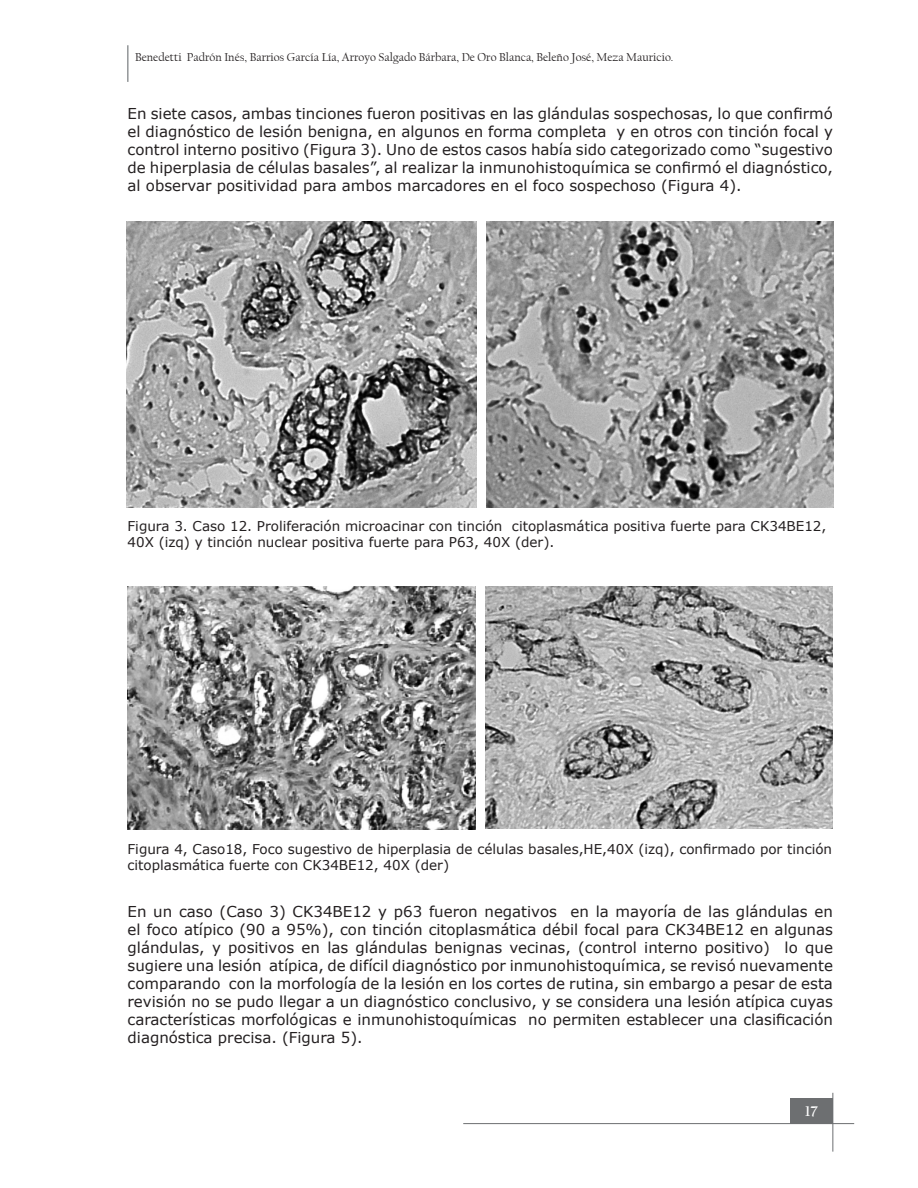
<style>
.page{position:relative;width:918px;height:1188px;background:#fff}
.page>*{position:absolute;margin:0;border:0;box-sizing:border-box;transform-origin:0 0}
.t1{font:15px/18px "Verdana";color:#231f20;text-align:justify}
.t2{font:700 15px "Californian FB";color:#fff}
.t3{font:13.5px/16.2px "Verdana";color:#231f20}
.t4{font:12px "Californian FB";color:#231f20}
</style>
<div class="page">
<div style="left:791px;top:1098px;width:42px;height:26px;background:#6d6f71"></div>
<hr style="left:463px;top:1123px;width:391px;height:1px;background:#6d6f71">
<hr style="left:832px;top:1093px;width:1px;height:59px;background:#6d6f71">
<hr style="left:127px;top:45px;width:2px;height:37px;background:#939698">
<img style="left:126px;top:222px;width:350px;height:285px">
<img style="left:486px;top:221px;width:347px;height:287px">
<img style="left:128px;top:587px;width:347px;height:243px">
<img style="left:486px;top:586px;width:347px;height:243px">
<p class="t4" style="left:135px;top:51px;width:540px">Benedetti Padrón Inés, Barrios García Lía, Arroyo Salgado Bárbara, De Oro Blanca, Beleño José, Meza Mauricio.</p>
<p class="t1" style="left:128px;top:104px;width:707px">En siete casos, ambas tinciones fueron positivas en las glándulas sospechosas, lo que confirmó el diagnóstico de lesión benigna, en algunos en forma completa y en otros con tinción focal y control interno positivo (Figura 3). Uno de estos casos había sido categorizado como “sugestivo de hiperplasia de células basales”, al realizar la inmunohistoquímica se confirmó el diagnóstico, al observar positividad para ambos marcadores en el foco sospechoso (Figura 4).</p>
<p class="t3" style="left:128px;top:517px;width:700px">Figura 3. Caso 12. Proliferación microacinar con tinción citoplasmática positiva fuerte para CK34BE12,<br>40X (izq) y tinción nuclear positiva fuerte para P63, 40X (der).</p>
<p class="t3" style="left:128px;top:841px;width:706px">Figura 4, Caso18, Foco sugestivo de hiperplasia de células basales,HE,40X (izq), confirmado por tinción citoplasmática fuerte con CK34BE12, 40X (der)</p>
<p class="t1" style="left:128px;top:902px;width:707px">En un caso (Caso 3) CK34BE12 y p63 fueron negativos en la mayoría de las glándulas en el foco atípico (90 a 95%), con tinción citoplasmática débil focal para CK34BE12 en algunas glándulas, y positivos en las glándulas benignas vecinas, (control interno positivo) lo que sugiere una lesión atípica, de difícil diagnóstico por inmunohistoquímica, se revisó nuevamente comparando con la morfología de la lesión en los cortes de rutina, sin embargo a pesar de esta revisión no se pudo llegar a un diagnóstico conclusivo, y se considera una lesión atípica cuyas características morfológicas e inmunohistoquímicas no permiten establecer una clasificación diagnóstica precisa. (Figura 5).</p>
<p class="t2" style="left:805px;top:1102px;width:14px">17</p>
</div>
